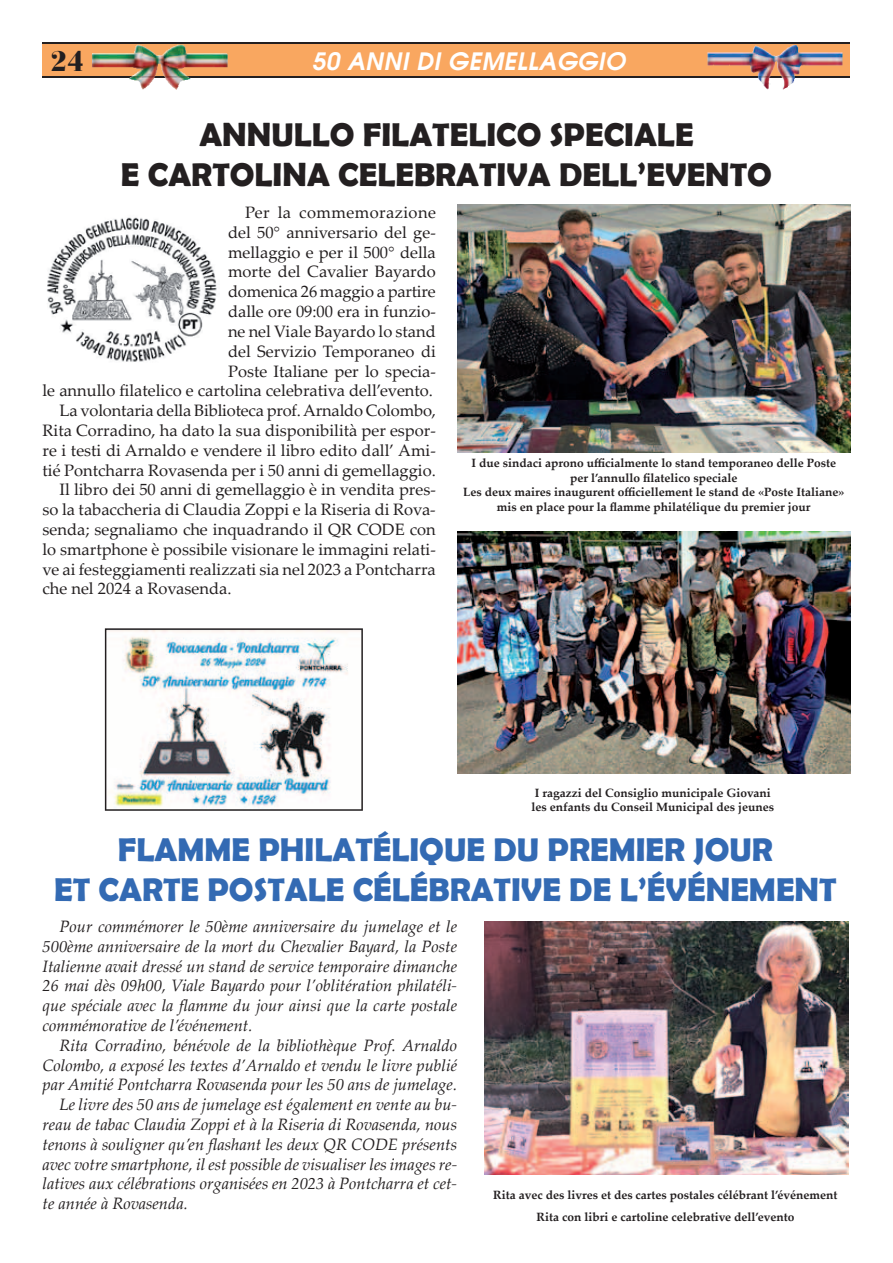
<style>
.page{position:relative;width:893px;height:1263px;background:#fff}
.page>*{position:absolute;margin:0;border:0;box-sizing:border-box;transform-origin:0 0}
.t1{font:700 33px/39.6px "Berlin Sans FB Demi";color:#336ab3;text-align:center}
.t2{font:700 33px/39.6px "Berlin Sans FB Demi";color:#231f20;text-align:center}
.t3{font:900 30px "Bauer Bodoni BT";color:#231f20}
.t4{font:24px "Avalon";letter-spacing:.02em;color:#fff}
.t5{font:italic 16.5px/19.8px "Palatino Linotype";color:#231f20;text-align:justify}
.t6{font:16.5px "Palatino Linotype";color:#231f20}
.t7{font:16.5px "Palatino Linotype";letter-spacing:.025em;color:#231f20}
.t8{font:700 12px/14.4px "Palatino Linotype";color:#231f20;text-align:center}
</style>
<div class="page">
<div style="left:43px;top:44px;width:807px;height:34px;background:#f9a760"></div>
<hr style="left:43px;top:77px;width:807px;height:1px;background:#231f20">
<hr style="left:43px;top:43px;width:807px;height:1px;background:#231f20">
<img style="left:758px;top:77px;width:37px;height:12px">
<img style="left:707px;top:45px;width:135px;height:32px">
<img style="left:129px;top:77px;width:61px;height:13px">
<img style="left:92px;top:45px;width:136px;height:32px">
<img style="left:457px;top:205px;width:393px;height:247px">
<img style="left:485px;top:921px;width:363px;height:253px">
<img style="left:47px;top:217px;width:170px;height:145px">
<img style="left:105px;top:628px;width:258px;height:183px">
<img style="left:457px;top:531px;width:393px;height:243px">
<h2 class="t3" style="left:51px;top:42px;width:35px">24</h2>
<h3 class="t4" style="left:312px;top:45px;width:315px">50 ANNI DI GEMELLAGGIO</h3>
<h1 class="t2" style="left:121px;top:114px;width:653px">ANNULLO FILATELICO SPECIALE<br>E CARTOLINA CELEBRATIVA DELL’EVENTO</h1>
<p class="t7" style="left:245px;top:201px;width:192px">Per la commemorazione</p>
<p class="t6" style="left:228px;top:221px;width:209px">del 50° anniversario del ge-</p>
<p class="t6" style="left:228px;top:240px;width:209px">mellaggio e per il 500° della</p>
<p class="t6" style="left:228px;top:260px;width:209px">morte del Cavalier Bayardo</p>
<p class="t6" style="left:228px;top:280px;width:209px">domenica 26 maggio a partire</p>
<p class="t6" style="left:228px;top:300px;width:209px">dalle ore 09:00 era in funzio-</p>
<p class="t6" style="left:228px;top:320px;width:209px">ne nel Viale Bayardo lo stand</p>
<p class="t6" style="left:228px;top:339px;width:209px">del Servizio Temporaneo di</p>
<p class="t6" style="left:228px;top:359px;width:209px">Poste Italiane per lo specia-</p>
<p class="t6" style="left:43px;top:379px;width:392px">le annullo filatelico e cartolina celebrativa dell’evento.</p>
<p class="t6" style="left:60px;top:399px;width:378px">La volontaria della Biblioteca prof. Arnaldo Colombo,</p>
<p class="t6" style="left:43px;top:419px;width:395px">Rita Corradino, ha dato la sua disponibilità per espor-</p>
<p class="t6" style="left:43px;top:438px;width:395px">re i testi di Arnaldo e vendere il libro edito dall’ Ami-</p>
<p class="t6" style="left:43px;top:458px;width:395px">tié Pontcharra Rovasenda per i 50 anni di gemellaggio.</p>
<p class="t6" style="left:60px;top:478px;width:378px">Il libro dei 50 anni di gemellaggio è in vendita pres-</p>
<p class="t6" style="left:43px;top:498px;width:395px">so la tabaccheria di Claudia Zoppi e la Riseria di Rova-</p>
<p class="t6" style="left:43px;top:518px;width:395px">senda; segnaliamo che inquadrando il QR CODE con</p>
<p class="t6" style="left:43px;top:537px;width:395px">lo smartphone è possibile visionare le immagini relati-</p>
<p class="t6" style="left:43px;top:557px;width:395px">ve ai festeggiamenti realizzati sia nel 2023 a Pontcharra</p>
<p class="t6" style="left:43px;top:577px;width:191px">che nel 2024 a Rovasenda.</p>
<p class="t8" style="left:463px;top:456px;width:383px">I due sindaci aprono ufficialmente lo stand temporaneo delle Poste per l’annullo filatelico speciale<br>Les deux maires inaugurent officiellement le stand de «Poste Italiane» mis en place pour la flamme philatélique du premier jour</p>
<p class="t8" style="left:531px;top:785px;width:244px;text-align:left">I ragazzi del Consiglio municipale Giovani les enfants du Conseil Municipal des jeunes</p>
<h1 class="t1" style="left:54px;top:829px;width:784px">FLAMME PHILATÉLIQUE DU PREMIER JOUR<br>ET CARTE POSTALE CÉLÉBRATIVE DE L’ÉVÉNEMENT</h1>
<p class="t5" style="left:43px;top:916px;width:416px;text-indent:17px">Pour commémorer le 50ème anniversaire du jumelage et le 500ème anniversaire de la mort du Chevalier Bayard, la Poste Italienne avait dressé un stand de service temporaire dimanche 26 mai dès 09h00, Viale Bayardo pour l’oblitération philatéli&shy;que spéciale avec la flamme du jour ainsi que la carte postale commémorative de l’événement.</p>
<p class="t5" style="left:60px;top:1035px;width:399px">Rita Corradino, bénévole de la bibliothèque Prof. Arnaldo</p>
<p class="t5" style="left:43px;top:1054px;width:416px">Colombo, a exposé les textes d’Arnaldo et vendu le livre publié</p>
<p class="t5" style="left:43px;top:1074px;width:416px">par Amitié Pontcharra Rovasenda pour les 50 ans de jumelage.</p>
<p class="t5" style="left:60px;top:1094px;width:399px">Le livre des 50 ans de jumelage est également en vente au bu-</p>
<p class="t5" style="left:43px;top:1114px;width:416px">reau de tabac Claudia Zoppi et à la Riseria di Rovasenda, nous</p>
<p class="t5" style="left:43px;top:1134px;width:416px">tenons à souligner qu’en flashant les deux QR CODE présents</p>
<p class="t5" style="left:43px;top:1153px;width:416px">avec votre smartphone, il est possible de visualiser les images re-</p>
<p class="t5" style="left:43px;top:1173px;width:416px">latives aux célébrations organisées en 2023 à Pontcharra et cet-</p>
<p class="t5" style="left:43px;top:1193px;width:147px">te année à Rovasenda.</p>
<p class="t8" style="left:493px;top:1183px;width:346px;line-height:21.9px">Rita avec des livres et des cartes postales célébrant l’événement<br>Rita con libri e cartoline celebrative dell’evento</p>
</div>
